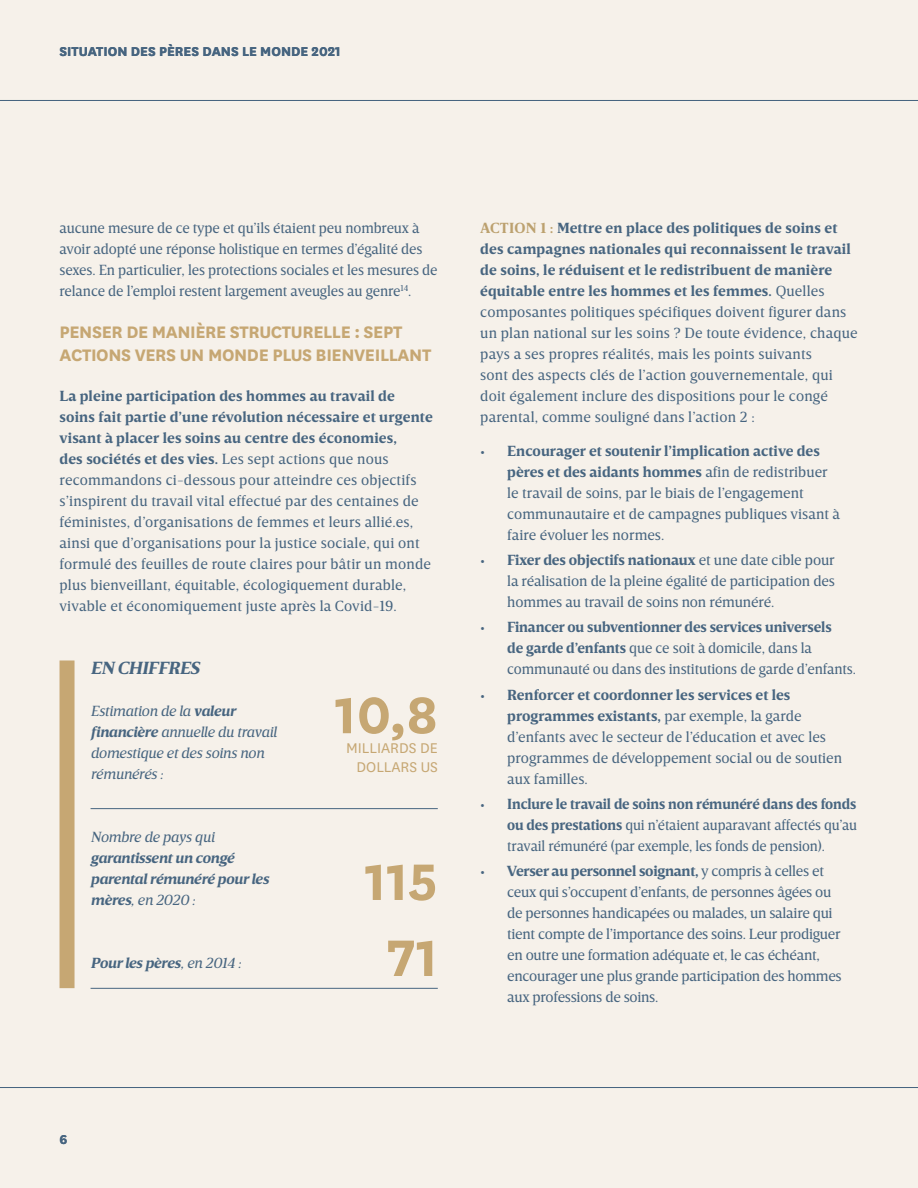
<style>
.page{position:relative;width:918px;height:1188px;background:#f6f1ea}
.page>*{position:absolute;margin:0;border:0;box-sizing:border-box;transform-origin:0 0}
.t1{font:700 60px/76.1px "National";color:#c6a773;text-align:center}
.t2{font:700 19.5px/23.4px "National";letter-spacing:-.02em;color:#c6a773}
.t3{font:italic 700 18px "Breve Text";letter-spacing:-.02em;color:#476580}
.t4{font:16.5px/19.5px "National";color:#c6a773;text-align:right}
.t5{font:15px/21px "Breve Text";color:#476580}
.t6{font:15px/21px "Breve Text";letter-spacing:-.02em;color:#476580}
.t7{font:15px/21px "Breve Text";color:#476580;text-align:justify;scale:.96 1}
.t8{font:italic 15px/21px "Breve Text";letter-spacing:-.02em;color:#476580}
.t9{font:italic 700 15px/21px "Breve Text";letter-spacing:-.02em;color:#476580}
.t10{font:700 15px "National";color:#476580}
.s1{font-weight:700}
.s2{font-weight:400}
.s3{font-weight:700;color:#bca16f}
</style>
<div class="page">
<div style="left:60px;top:660px;width:15px;height:328px;background:#c6a773"></div>
<hr style="left:91px;top:808px;width:347px;height:1px;background:#476580">
<hr style="left:91px;top:988px;width:347px;height:1px;background:#476580">
<hr style="left:0;top:100px;width:918px;height:1px;background:#476580">
<hr style="left:0;top:1087px;width:918px;height:1px;background:#476580">
<p class="t10" style="left:60px;top:41px;width:283px">SITUATION DES PÈRES DANS LE MONDE 2021</p>
<p class="t5" style="left:60px;top:218px;width:380px">aucune mesure de ce type et qu’ils étaient peu nombreux à avoir adopté une réponse holistique en termes d’égalité des sexes. En particulier, les protections sociales et les mesures de relance de l’emploi restent largement aveugles au genre<sup>14</sup>.</p>
<h2 class="t2" style="left:60px;top:319px;width:373px">PENSER DE MANIÈRE STRUCTURELLE : SEPT<br>ACTIONS VERS UN MONDE PLUS BIENVEILLANT</h2>
<p class="t5" style="left:60px;top:386px;width:375px"><span class="s1">La pleine participation des hommes au travail de soins fait partie d’une révolution nécessaire et urgente visant à placer les soins au centre des économies,<br>des sociétés et des vies.</span> Les sept actions que nous recommandons ci-dessous pour atteindre ces objectifs s’inspirent du travail vital effectué par des centaines de féministes, d’organisations de femmes et leurs allié.es, ainsi que d’organisations pour la justice sociale, qui ont formulé des feuilles de route claires pour bâtir un monde plus bienveillant, équitable, écologiquement durable, vivable et économiquement juste après la Covid-19.</p>
<p class="t3" style="left:91px;top:658px;width:110px">EN CHIFFRES</p>
<p class="t8" style="left:91px;top:701px;width:188px">Estimation de la <span class="s1">valeur financière</span> annuelle du travail domestique et des soins non rémunérés :</p>
<p class="t8" style="left:91px;top:827px;width:125px">Nombre de pays qui</p>
<p class="t9" style="left:91px;top:848px;width:180px">garantissent un congé parental rémunéré pour les mères<span class="s2">, en 2020 :</span></p>
<p class="t9" style="left:91px;top:953px;width:152px">Pour les pères<span class="s2">, en 2014 :</span></p>
<h1 class="t1" style="left:335px;top:672px;width:105px">10,8</h1>
<p class="t4" style="left:346px;top:737px;width:93px">MILLIARDS DE<br>DOLLARS US</p>
<h1 class="t1" style="left:365px;top:839px;width:75px">115<br>71</h1>
<p class="t5" style="left:480px;top:218px;width:379px"><span class="s3">ACTION 1 :</span> <span class="s1">Mettre en place des politiques de soins et des campagnes nationales qui reconnaissent le travail de soins, le réduisent et le redistribuent de manière équitable entre les hommes et les femmes.</span> Quelles composantes politiques spécifiques doivent figurer dans un plan national sur les soins ? De toute évidence, chaque pays a ses propres réalités, mais les points suivants<br>sont des aspects clés de l’action gouvernementale, qui doit également inclure des dispositions pour le congé parental, comme souligné dans l’action 2 :</p>
<p class="t5" style="left:507px;top:440px;width:334px;text-indent:-27px"><span class="s1">• Encourager et soutenir l’implication active des pères et des aidants hommes</span> afin de redistribuer le travail de soins, par le biais de l’engagement communautaire et de campagnes publiques visant à faire évoluer les normes.</p>
<p class="t5" style="left:507px;top:550px;width:329px;text-align:justify;text-indent:-27px"><span class="s1">• Fixer des objectifs nationaux</span> et une date cible pour la réalisation de la pleine égalité de participation des hommes au travail de soins non rémunéré.</p>
<p class="t5" style="left:507px;top:617px;width:350px;text-indent:-27px"><span class="s1">• Financer ou subventionner des services universels<br>de garde d’enfants</span> que ce soit à domicile, dans la communauté ou dans des institutions de garde d’enfants.</p>
<p class="t5" style="left:507px;top:684px;width:336px;text-indent:-27px"><span class="s1">• Renforcer et coordonner les services et les programmes existants,</span> par exemple, la garde d’enfants avec le secteur de l’éducation et avec les programmes de développement social ou de soutien aux familles.</p>
<p class="t7" style="left:507px;top:793px;width:366px;text-indent:-27px"><span class="s1">• Inclure le travail de soins non rémunéré dans des fonds ou des prestations</span> qui n’étaient auparavant affectés qu’au travail rémunéré (par exemple, les fonds de pension).</p>
<p class="t6" style="left:507px;top:861px;width:336px;text-indent:-27px"><span class="s1">• Verser au personnel soignant,</span> y compris à celles et ceux qui s’occupent d’enfants, de personnes âgées ou de personnes handicapées ou malades, un salaire qui tient compte de l’importance des soins. Leur prodiguer en outre une formation adéquate et, le cas échéant, encourager une plus grande participation des hommes aux professions de soins.</p>
<p class="t10" style="left:60px;top:1128px;width:9px">6</p>
</div>
